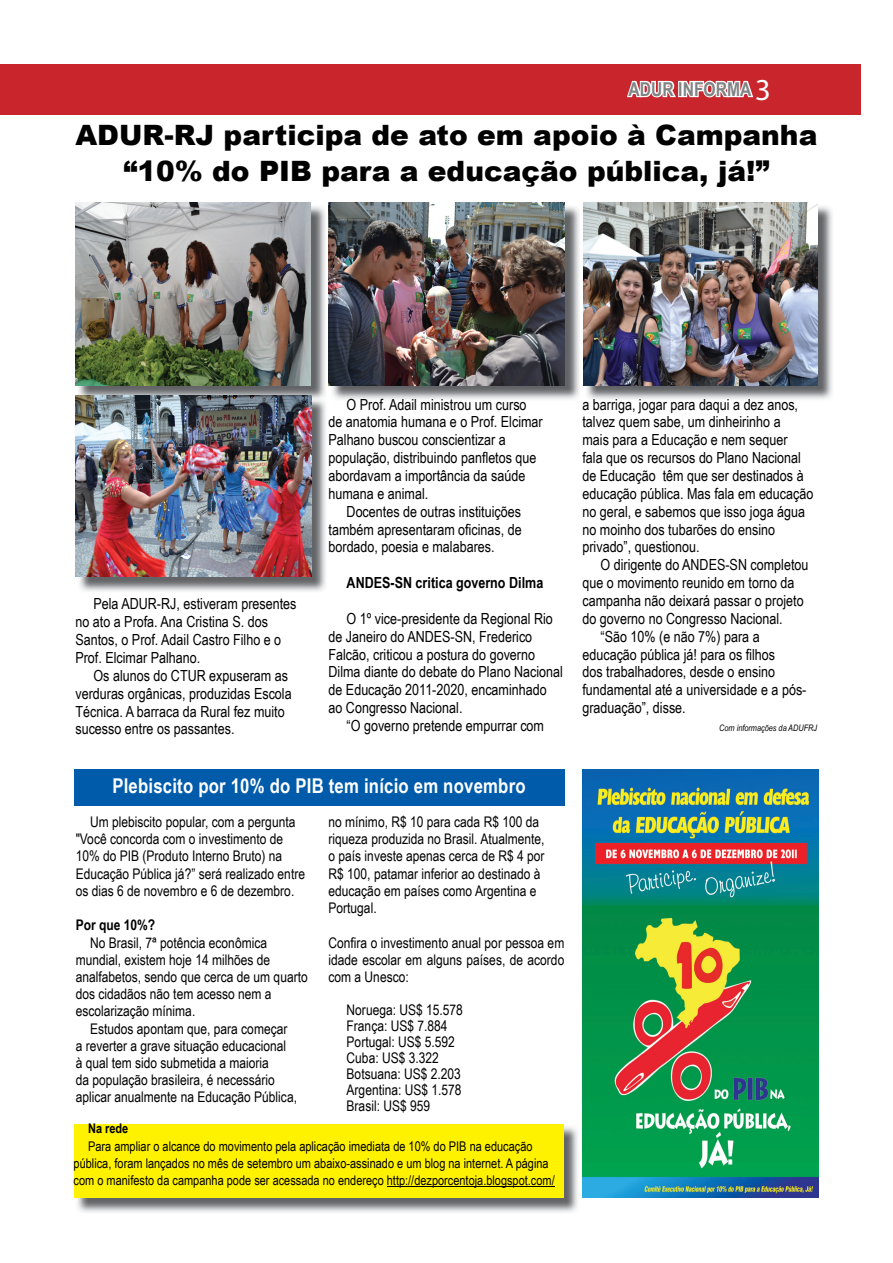
<style>
.page{position:relative;width:893px;height:1263px;background:#fff}
.page>*{position:absolute;margin:0;border:0;box-sizing:border-box;transform-origin:0 0}
.t1{font:900 28.05px/35.7px "Arial";color:#000;text-align:center}
.t2{font:700 20.4px "Arial Narrow";letter-spacing:.01em;color:#fff}
.t3{font:700 19.05px "Arial Narrow";color:#808284}
.t4{font:15.3px/17.9px "Arial Narrow";color:#000}
.t5{font:700 15.3px "Arial Narrow";color:#000}
.t6{font:14.7px/17.2px "Arial Narrow";color:#000}
.t7{font:700 14.7px "Arial Narrow";color:#000}
.t8{font:13.35px/17.2px "Arial Narrow";color:#000;text-align:center}
.t9{font:700 13.35px "Arial Narrow";color:#000}
.t10{font:italic 8.85px "Arial Narrow";color:#000}
.s1{font-family:"Myriad Pro";font-weight:400;font-size:30.6px;color:#fff}
</style>
<div class="page">
<div style="left:0;top:64px;width:860px;height:50px;background:#c9252c"></div>
<svg style="left:627px;top:80px;width:126px;height:18px"></svg>
<div style="left:74px;top:769px;width:490px;height:37px;background:#005baa"></div>
<img style="left:585px;top:206px;width:247px;height:193px">
<img style="left:583px;top:203px;width:234px;height:182px">
<img style="left:77px;top:1125px;width:501px;height:88px">
<div style="left:74px;top:1124px;width:489px;height:74px;background:#fff200"></div>
<hr style="left:387px;top:1186px;width:168px;height:1px;background:#000">
<img style="left:582px;top:769px;width:236px;height:428px">
<img style="left:78px;top:205px;width:248px;height:193px">
<img style="left:75px;top:203px;width:235px;height:182px">
<img style="left:331px;top:205px;width:249px;height:194px">
<img style="left:329px;top:203px;width:235px;height:182px">
<img style="left:79px;top:401px;width:247px;height:191px">
<img style="left:311px;top:398px;width:11px;height:3px">
<img style="left:76px;top:396px;width:235px;height:181px">
<p class="t3" style="left:628px;top:82px;width:144px">ADUR INFORMA <span class="s1">3</span></p>
<h1 class="t1" style="left:75px;top:120px;width:743px">ADUR-RJ participa de ato em apoio à Campanha “10% do PIB para a educação pública, já!”</h1>
<p class="t4" style="left:75px;top:596px;width:222px;text-indent:18px">Pela ADUR-RJ, estiveram presentes no ato a Profa. Ana Cristina S. dos<br>Santos, o Prof. Adail Castro Filho e o<br>Prof. Elcimar Palhano.</p>
<p class="t4" style="left:75px;top:668px;width:218px;text-indent:18px">Os alunos do CTUR expuseram as verduras orgânicas, produzidas Escola Técnica. A barraca da Rural fez muito sucesso entre os passantes.</p>
<p class="t4" style="left:328px;top:396px;width:216px;text-indent:18px">O Prof. Adail ministrou um curso de anatomia humana e o Prof. Elcimar<br>Palhano buscou conscientizar a população, distribuindo panfletos que abordavam a importância da saúde humana e animal.</p>
<p class="t4" style="left:328px;top:503px;width:195px;text-align:justify;text-indent:18px">Docentes de outras instituições também apresentaram oficinas, de bordado, poesia e malabares.</p>
<p class="t5" style="left:346px;top:577px;width:198px">ANDES-SN critica governo Dilma</p>
<p class="t4" style="left:328px;top:611px;width:236px;text-indent:18px">O 1º vice-presidente da Regional Rio de Janeiro do ANDES-SN, Frederico Falcão, criticou a postura do governo Dilma diante do debate do Plano Nacional de Educação 2011-2020, encaminhado ao Congresso Nacional.</p>
<p class="t4" style="left:346px;top:718px;width:199px">“O governo pretende empurrar com</p>
<h2 class="t2" style="left:112px;top:778px;width:415px">Plebiscito por 10% do PIB tem início em novembro</h2>
<p class="t6" style="left:76px;top:814px;width:231px;text-indent:14px">Um plebiscito popular, com a pergunta "Você concorda com o investimento de 10% do PIB (Produto Interno Bruto) na Educação Pública já?” será realizado entre os dias 6 de novembro e 6 de dezembro.</p>
<p class="t7" style="left:76px;top:920px;width:81px">Por que 10%?</p>
<p class="t6" style="left:76px;top:935px;width:233px;text-indent:14px">No Brasil, 7ª potência econômica mundial, existem hoje 14 milhões de analfabetos, sendo que cerca de um quarto dos cidadãos não tem acesso nem a escolarização mínima.</p>
<p class="t6" style="left:76px;top:1021px;width:223px;text-indent:14px">Estudos apontam que, para começar a reverter a grave situação educacional<br>à qual tem sido submetida a maioria<br>da população brasileira, é necessário aplicar anualmente na Educação Pública,</p>
<p class="t6" style="left:328px;top:814px;width:217px">no mínimo, R$ 10 para cada R$ 100 da riqueza produzida no Brasil. Atualmente, o país investe apenas cerca de R$ 4 por<br>R$ 100, patamar inferior ao destinado à educação em países como Argentina e<br>Portugal.</p>
<p class="t6" style="left:328px;top:935px;width:237px;text-align:justify">Confira o investimento anual por pessoa em idade escolar em alguns países, de acordo com a Unesco:</p>
<p class="t6" style="left:346px;top:1003px;width:118px;line-height:15.9px">Noruega: US$ 15.578<br>França: US$ 7.884<br>Portugal: US$ 5.592<br>Cuba: US$ 3.322<br>Botsuana: US$ 2.203<br>Argentina: US$ 1.578<br>Brasil: US$ 959</p>
<p class="t9" style="left:88px;top:1124px;width:42px">Na rede</p>
<p class="t8" style="left:74px;top:1138px;width:482px">Para ampliar o alcance do movimento pela aplicação imediata de 10% do PIB na educação pública, foram lançados no mês de setembro um abaixo-assinado e um blog na internet. A página com o manifesto da campanha pode ser acessada no endereço http://dezporcentoja.blogspot.com/</p>
<p class="t4" style="left:582px;top:396px;width:232px">a barriga, jogar para daqui a dez anos, talvez quem sabe, um dinheirinho a<br>mais para a Educação e nem sequer<br>fala que os recursos do Plano Nacional de Educação têm que ser destinados à educação pública. Mas fala em educação no geral, e sabemos que isso joga água no moinho dos tubarões do ensino privado”, questionou.</p>
<p class="t4" style="left:600px;top:557px;width:209px">O dirigente do ANDES-SN completou</p>
<p class="t4" style="left:582px;top:575px;width:214px">que o movimento reunido em torno da</p>
<p class="t4" style="left:582px;top:593px;width:223px">campanha não deixará passar o projeto</p>
<p class="t4" style="left:582px;top:611px;width:202px">do governo no Congresso Nacional.</p>
<p class="t4" style="left:600px;top:628px;width:161px">“São 10% (e não 7%) para a</p>
<p class="t4" style="left:582px;top:646px;width:194px">educação pública já! para os filhos</p>
<p class="t4" style="left:582px;top:664px;width:194px">dos trabalhadores, desde o ensino</p>
<p class="t4" style="left:582px;top:682px;width:225px">fundamental até a universidade e a pós-</p>
<p class="t4" style="left:582px;top:700px;width:105px">graduação”, disse.</p>
<p class="t10" style="left:719px;top:724px;width:99px">Com informações da ADUFRJ</p>
</div>
